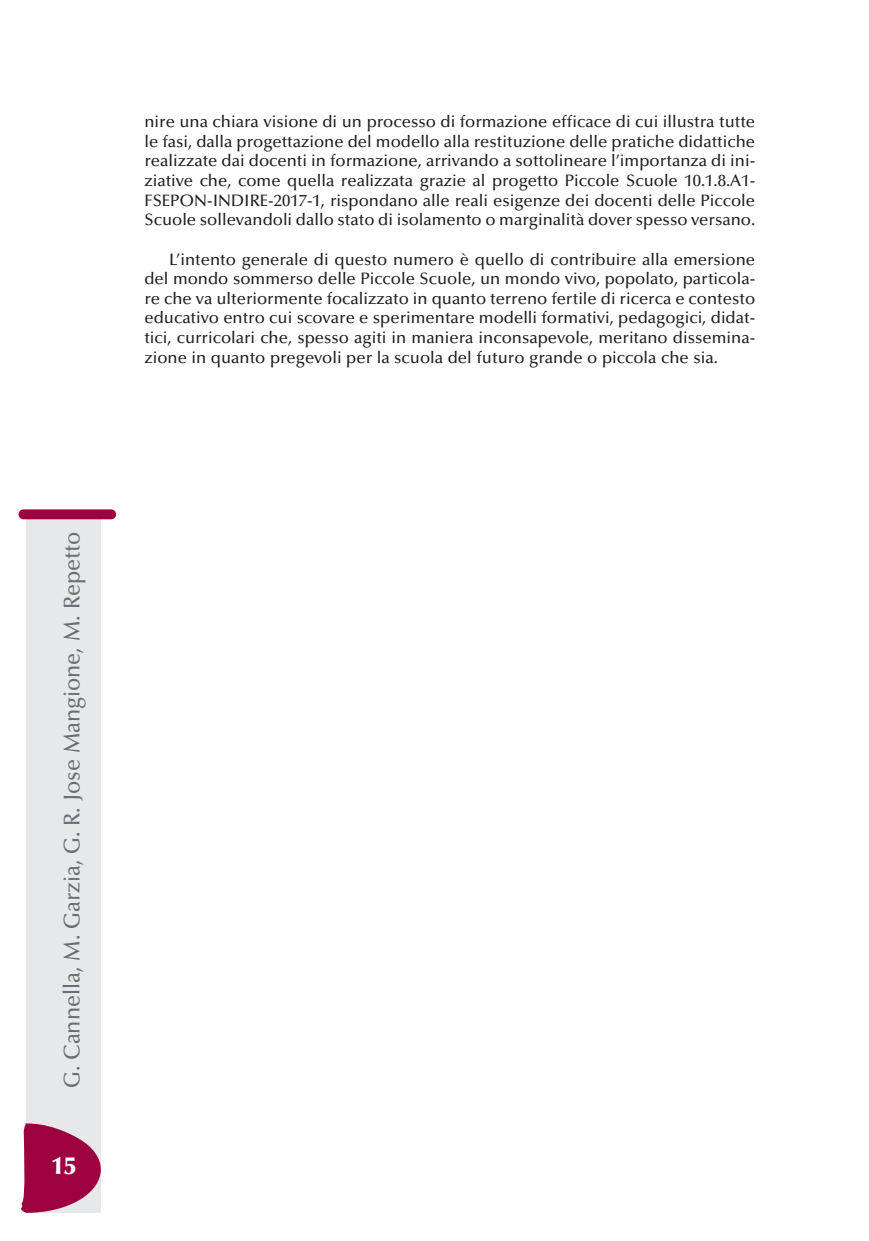
<style>
.page{position:relative;width:869px;height:1241px;background:#fff}
.page>*{position:absolute;margin:0;border:0;box-sizing:border-box;transform-origin:0 0}
.t1{font:900 24.5px "Optima";color:#fff}
.t2{font:500 22.75px "Optima";color:#6c6d70;scale:.95 1}
.t3{font:500 16.62px/19.6px "Optima";color:#231f20;text-align:justify}
</style>
<div class="page">
<div style="left:27px;top:517px;width:74px;height:695px;background:#e7e8e9"></div>
<div style="left:19px;top:509px;width:97px;height:10px;background:#9d0140;border-radius:5px"></div>
<svg style="left:21px;top:1122px;width:80px;height:90px"></svg>
<p class="t3" style="left:144px;top:113px;width:612px">nire una chiara visione di un processo di formazione efficace di cui illustra tutte le fasi, dalla progettazione del modello alla restituzione delle pratiche didattiche realizzate dai docenti in formazione, arrivando a sottolineare l’importanza di ini&shy;ziative che, come quella realizzata grazie al progetto Piccole Scuole 10.1.8.A1- FSEPON-INDIRE-2017-1, rispondano alle reali esigenze dei docenti delle Piccole Scuole sollevandoli dallo stato di isolamento o marginalità dover spesso versano.</p>
<p class="t3" style="left:144px;top:251px;width:612px;text-indent:25px">L’intento generale di questo numero è quello di contribuire alla emersione del mondo sommerso delle Piccole Scuole, un mondo vivo, popolato, particola&shy;re che va ulteriormente focalizzato in quanto terreno fertile di ricerca e contesto educativo entro cui scovare e sperimentare modelli formativi, pedagogici, didat&shy;tici, curricolari che, spesso agiti in maniera inconsapevole, meritano dissemina&shy;zione in quanto pregevoli per la scuola del futuro grande o piccola che sia.</p>
<h2 class="t2" style="left:63px;top:1087px;width:587px;rotate:-90deg">G. Cannella, M. Garzia, G. R. Jose Mangione, M. Repetto</h2>
<h1 class="t1" style="left:52px;top:1155px;width:26px">15</h1>
</div>
